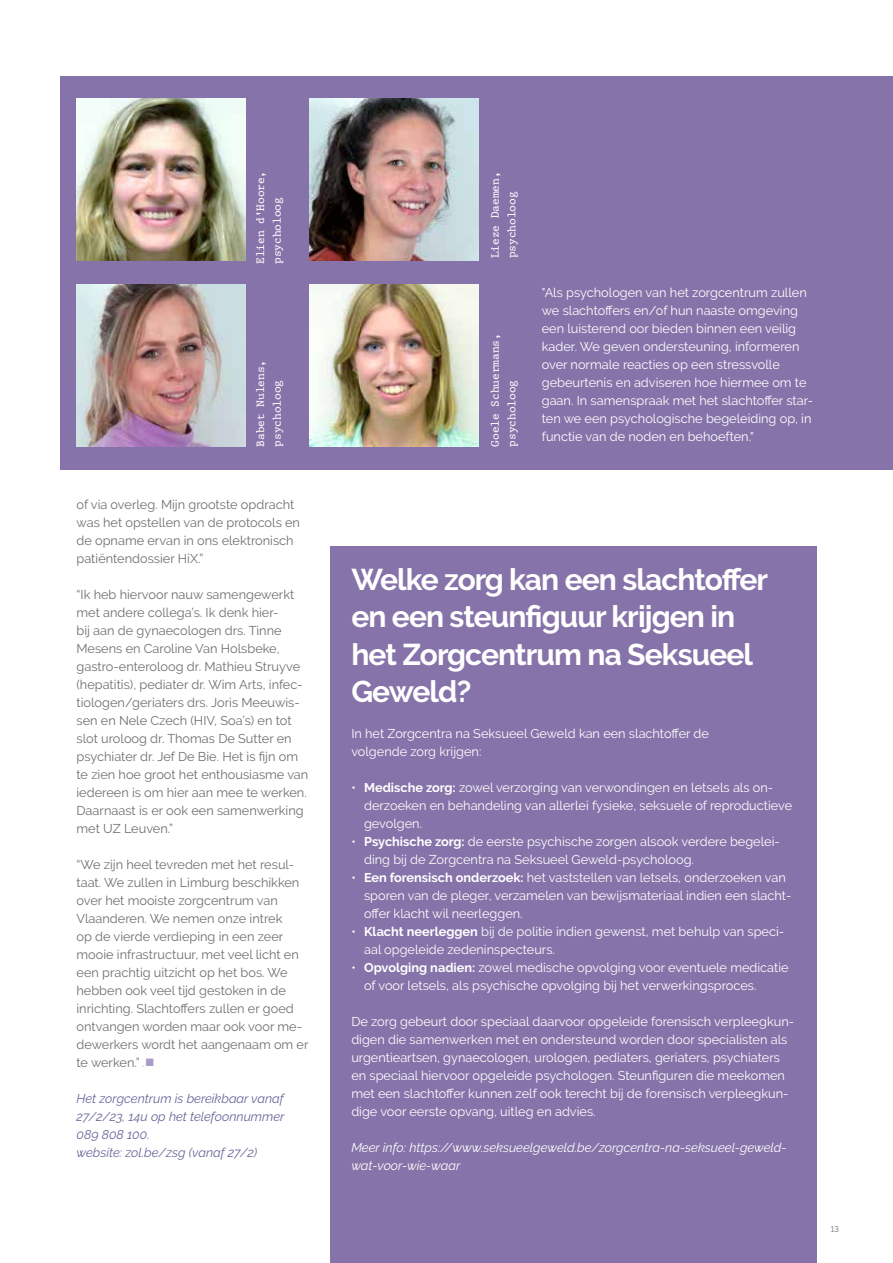
<style>
.page{position:relative;width:893px;height:1263px;background:#fff}
.page>*{position:absolute;margin:0;border:0;box-sizing:border-box;transform-origin:0 0}
.t1{font:700 30px/37.5px "Raleway";letter-spacing:-.03em;color:#fff}
.t2{font:12.75px/18px "Raleway";color:#fff}
.t3{font:12.75px/18px "Raleway";color:#706f6f}
.t4{font:italic 12.75px/18px "Raleway";color:#66669a}
.t5{font:italic 12.75px/18px "Raleway";color:#fff}
.t6{font:11.25px/16.5px "King";letter-spacing:-.01em;color:#fff}
.t7{font:8.25px "Raleway";color:#706f6f}
.s1{font-style:italic;color:#a99cc4}
.s2{color:#a99cc4}
.s3{font-weight:700}
</style>
<div class="page">
<div style="left:330px;top:546px;width:486px;height:717px;background:#8673a9"></div>
<div style="left:61px;top:77px;width:832px;height:393px;background:#8673a9"></div>
<img style="left:77px;top:285px;width:169px;height:161px">
<img style="left:77px;top:99px;width:169px;height:161px">
<img style="left:309px;top:285px;width:169px;height:161px">
<img style="left:309px;top:99px;width:169px;height:161px">
<p class="t6" style="left:252px;top:264px;width:95px;rotate:-90deg">Elien d'Hoore, psycholoog</p>
<p class="t6" style="left:252px;top:446px;width:88px;rotate:-90deg">Babet Nulens, psycholoog</p>
<p class="t3" style="left:77px;top:495px;width:225px">of via overleg. Mijn grootste opdracht was het opstellen van de protocols en de opname ervan in ons elektronisch patiëntendossier HiX.”</p>
<p class="t3" style="left:77px;top:585px;width:233px">“Ik heb hiervoor nauw samengewerkt met andere collega’s. Ik denk hier-<br>bij aan de gynaecologen drs. Tinne Mesens en Caroline Van Holsbeke, gastro-enteroloog dr. Mathieu Struyve (hepatitis), pediater dr. Wim Arts, infec&shy;tiologen/geriaters drs. Joris Meeuwis&shy;sen en Nele Czech (HIV, Soa’s) en tot slot uroloog dr. Thomas De Sutter en psychiater dr. Jef De Bie. Het is fijn om te zien hoe groot het enthousiasme van iedereen is om hier aan mee te werken.<br>Daarnaast is er ook een samenwerking met UZ Leuven.”</p>
<p class="t3" style="left:77px;top:855px;width:234px">“We zijn heel tevreden met het resul&shy;taat. We zullen in Limburg beschikken over het mooiste zorgcentrum van Vlaanderen. We nemen onze intrek<br>op de vierde verdieping in een zeer mooie infrastructuur, met veel licht en een prachtig uitzicht op het bos. We hebben ook veel tijd gestoken in de inrichting. Slachtoffers zullen er goed ontvangen worden maar ook voor me&shy;dewerkers wordt het aangenaam om er te werken.” <span class="s1">.</span><span class="s2">■</span></p>
<p class="t4" style="left:77px;top:1089px;width:210px">Het zorgcentrum is bereikbaar vanaf<br>27/2/23, 14u op het telefoonnummer<br>089 808 100.<br>website: zol.be/zsg (vanaf 27/2)</p>
<p class="t6" style="left:487px;top:258px;width:88px;rotate:-90deg">Lieze Daemen, psycholoog</p>
<p class="t6" style="left:487px;top:446px;width:115px;rotate:-90deg">Goele Schuermans, psycholoog</p>
<p class="t2" style="left:542px;top:283px;width:273px">"Als psychologen van het zorgcentrum zullen we slachtoffers en/of hun naaste omgeving een luisterend oor bieden binnen een veilig kader. We geven ondersteuning, informeren over normale reacties op een stressvolle gebeurtenis en adviseren hoe hiermee om te gaan. In samenspraak met het slachtoffer star&shy;ten we een psychologische begeleiding op, in functie van de noden en behoeften."</p>
<h1 class="t1" style="left:351px;top:560px;width:418px">Welke zorg kan een slachtoffer en een steunfiguur krijgen in het Zorgcentrum na Seksueel<br>Geweld?</h1>
<p class="t2" style="left:351px;top:724px;width:359px">In het Zorgcentra na Seksueel Geweld kan een slachtoffer de volgende zorg krijgen:</p>
<p class="t2" style="left:364px;top:778px;width:430px;text-indent:-13px">• <span class="s3">Medische zorg:</span> zowel verzorging van verwondingen en letsels als on&shy;derzoeken en behandeling van allerlei fysieke, seksuele of reproductieve gevolgen.</p>
<p class="t2" style="left:364px;top:832px;width:417px;text-indent:-13px">• <span class="s3">Psychische zorg:</span> de eerste psychische zorgen alsook verdere begelei&shy;ding bij de Zorgcentra na Seksueel Geweld-psycholoog.</p>
<p class="t2" style="left:364px;top:868px;width:429px;text-indent:-13px">• <span class="s3">Een forensisch onderzoek:</span> het vaststellen van letsels, onderzoeken van sporen van de pleger, verzamelen van bewijsmateriaal indien een slacht&shy;offer klacht wil neerleggen.</p>
<p class="t2" style="left:364px;top:922px;width:422px;text-indent:-13px">• <span class="s3">Klacht neerleggen</span> bij de politie indien gewenst, met behulp van speci&shy;aal opgeleide zedeninspecteurs.</p>
<p class="t2" style="left:364px;top:958px;width:426px;text-indent:-13px">• <span class="s3">Opvolging nadien:</span> zowel medische opvolging voor eventuele medicatie of voor letsels, als psychische opvolging bij het verwerkingsproces.</p>
<p class="t2" style="left:351px;top:1012px;width:444px">De zorg gebeurt door speciaal daarvoor opgeleide forensisch verpleegkun&shy;digen die samenwerken met en ondersteund worden door specialisten als urgentieartsen, gynaecologen, urologen, pediaters, geriaters, psychiaters en speciaal hiervoor opgeleide psychologen. Steunfiguren die meekomen met een slachtoffer kunnen zelf ook terecht bij de forensisch verpleegkun&shy;dige voor eerste opvang, uitleg en advies.</p>
<p class="t5" style="left:351px;top:1139px;width:437px">Meer info: https://www.seksueelgeweld.be/zorgcentra-na-seksueel-geweld&shy;wat-voor-wie-waar</p>
<p class="t7" style="left:831px;top:1224px;width:10px">13</p>
</div>
